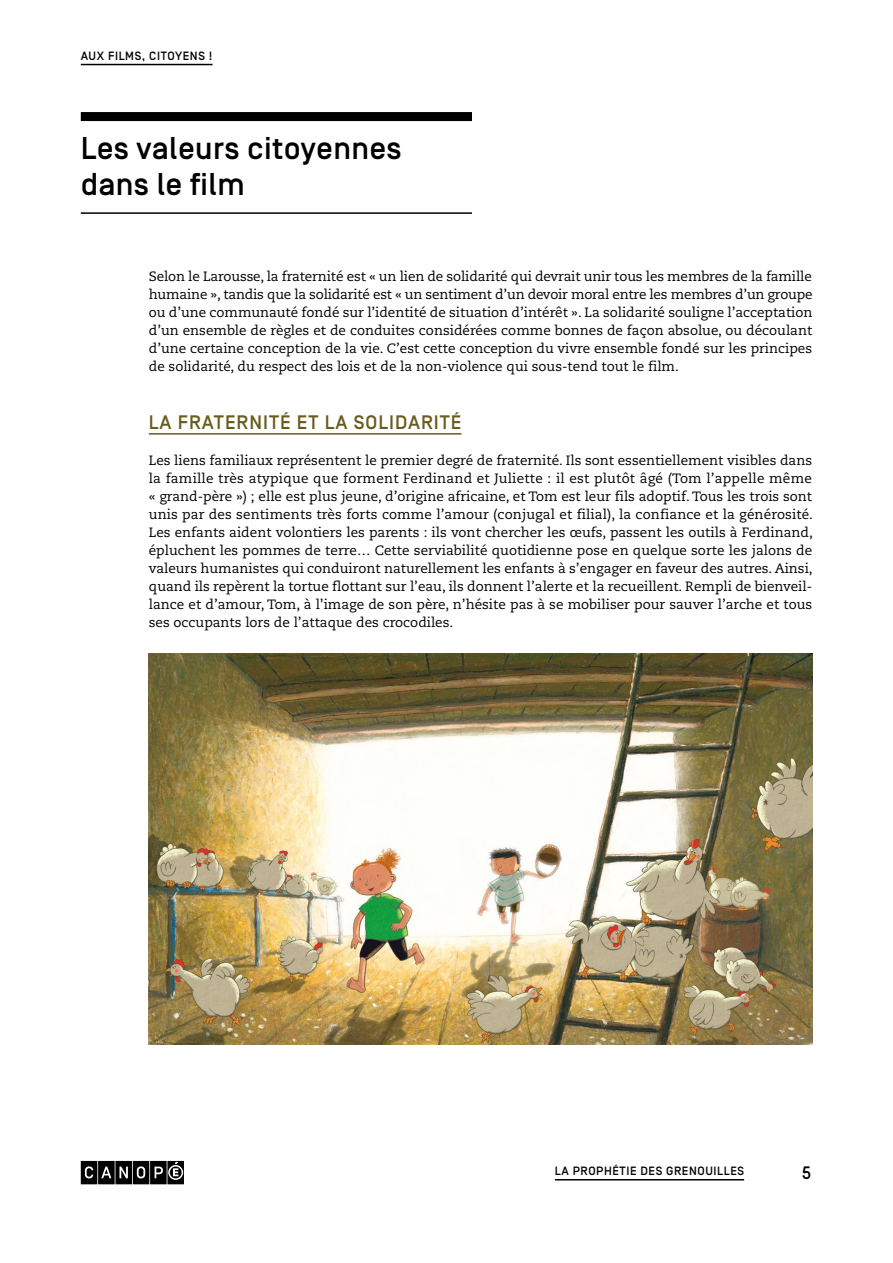
<style>
.page{position:relative;width:893px;height:1263px;background:#fff}
.page>*{position:absolute;margin:0;border:0;box-sizing:border-box;transform-origin:0 0}
.t1{font:500 31.5px/36px "Simplon BP";letter-spacing:.01em;color:#000}
.t2{font:500 19.5px "Simplon BP";letter-spacing:.05em;color:#685b1d}
.t3{font:500 18px "Simplon BP Mono";color:#000}
.t4{font:13.5px/18px "Caecilia LT Std";color:#000;text-align:justify}
.t5{font:500 12px "Simplon BP";letter-spacing:.05em;color:#000}
</style>
<div class="page">
<hr style="left:81px;top:64px;width:131px;height:1px;background:#000">
<svg style="left:81px;top:1161px;width:103px;height:23px;background:#2f2f2f"></svg>
<hr style="left:555px;top:1179px;width:189px;height:1px;background:#000">
<hr style="left:149px;top:433px;width:312px;height:2px;background:#685b1d">
<img style="left:149px;top:653px;width:663px;height:392px">
<div style="left:81px;top:112px;width:391px;height:9px;background:#000"></div>
<hr style="left:81px;top:212px;width:391px;height:2px;background:#000">
<p class="t5" style="left:81px;top:49px;width:133px">AUX FILMS, CITOYENS !</p>
<h1 class="t1" style="left:81px;top:131px;width:322px">Les valeurs citoyennes dans le film</h1>
<p class="t4" style="left:149px;top:267px;width:665px">Selon le Larousse, la fraternité est « un lien de solidarité qui devrait unir tous les membres de la famille humaine », tandis que la solidarité est « un sentiment d’un devoir moral entre les membres d’un groupe ou d’une communauté fondé sur l’identité de situation d’intérêt ». La solidarité souligne l’acceptation d’un ensemble de règles et de conduites considérées comme bonnes de façon absolue, ou découlant d’une certaine conception de la vie. C’est cette conception du vivre ensemble fondé sur les principes de solidarité, du respect des lois et de la non-violence qui sous-tend tout le film.</p>
<h2 class="t2" style="left:149px;top:411px;width:314px">LA FRATERNITÉ ET LA SOLIDARITÉ</h2>
<p class="t4" style="left:149px;top:452px;width:666px">Les liens familiaux représentent le premier degré de fraternité. Ils sont essentiellement visibles dans la famille très atypique que forment Ferdinand et Juliette : il est plutôt âgé (Tom l’appelle même « grand-père ») ; elle est plus jeune, d’origine africaine, et Tom est leur fils adoptif. Tous les trois sont unis par des sentiments très forts comme l’amour (conjugal et filial), la confiance et la générosité.<br>Les enfants aident volontiers les parents : ils vont chercher les œufs, passent les outils à Ferdinand, épluchent les pommes de terre… Cette serviabilité quotidienne pose en quelque sorte les jalons de valeurs humanistes qui conduiront naturellement les enfants à s’engager en faveur des autres. Ainsi, quand ils repèrent la tortue flottant sur l’eau, ils donnent l’alerte et la recueillent. Rempli de bienveil&shy;lance et d’amour, Tom, à l’image de son père, n’hésite pas à se mobiliser pour sauver l’arche et tous ses occupants lors de l’attaque des crocodiles.</p>
<p class="t5" style="left:555px;top:1164px;width:191px">LA PROPHÉTIE DES GRENOUILLES</p>
<h3 class="t3" style="left:801px;top:1161px;width:12px">5</h3>
</div>
